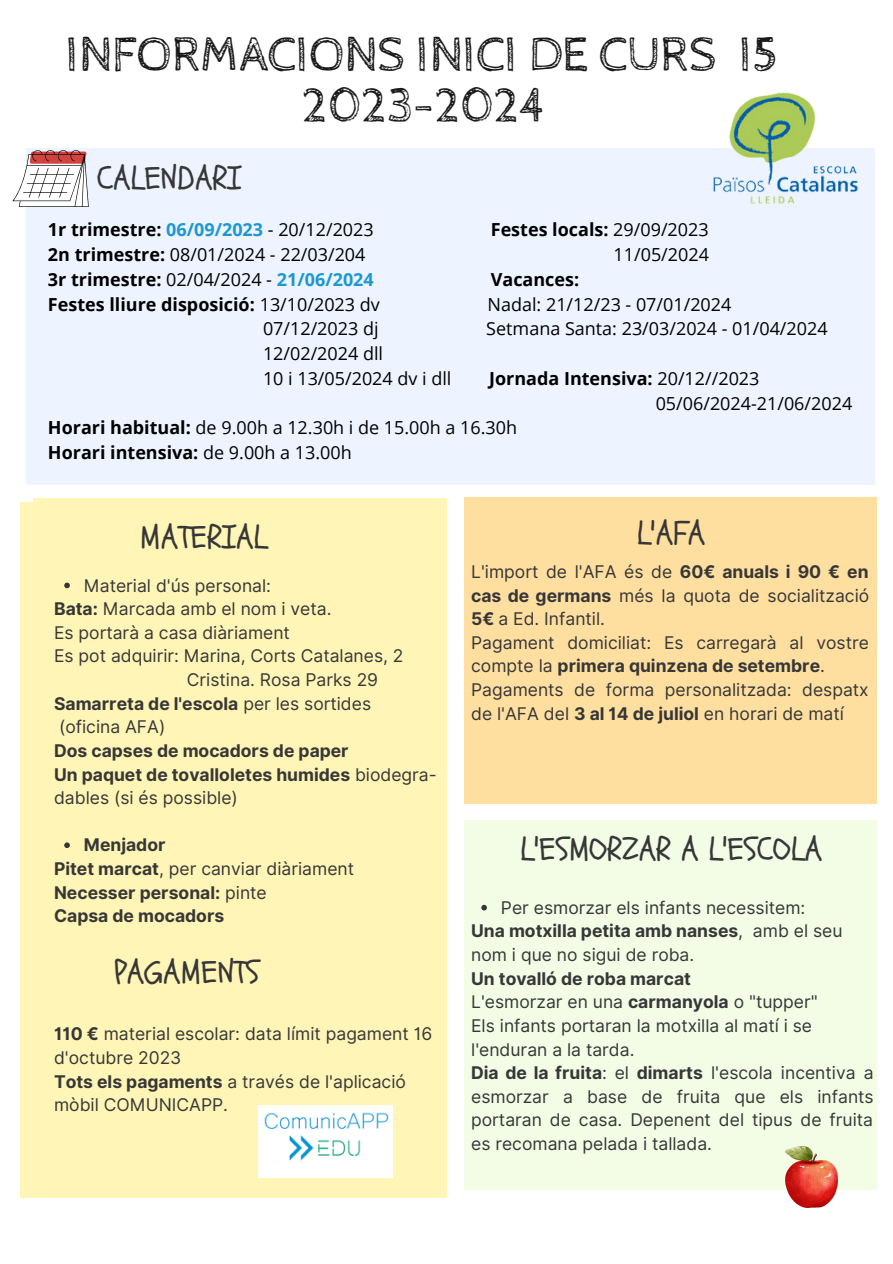
<style>
.page{position:relative;width:893px;height:1264px;background:#fff}
.page>*{position:absolute;margin:0;border:0;box-sizing:border-box;transform-origin:0 0}
.t1{font:49.5px/51.8px "Cabin Sketch";color:#191919;text-align:center}
.t2{font:32.4px "Schoolbell";color:#373737}
.t3{font:18px "Open Sans";color:#000}
.t4{font:700 18px "Open Sans";color:#000}
.t5{font:17.55px/23.5px "Inter";color:#373737}
.t6{font:700 17.55px/23.5px "Inter";color:#373737}
.s1{color:#1d97d2}
.s2{font-weight:400}
.s3{font-weight:700}
</style>
<div class="page">
<div style="left:464px;top:497px;width:412px;height:307px;background:#ffdfa0"></div>
<div style="left:464px;top:820px;width:412px;height:369px;background:#f3fde6"></div>
<svg style="left:481px;top:904px;width:6px;height:6px"></svg>
<img style="left:785px;top:1146px;width:52px;height:61px">
<div style="left:26px;top:148px;width:848px;height:337px;background:#edf4ff"></div>
<svg style="left:12px;top:150px;width:77px;height:57px"></svg>
<img style="left:713px;top:92px;width:162px;height:131px">
<div style="left:20px;top:501px;width:426px;height:696px;background:#fff5b6"></div>
<img style="left:258px;top:1105px;width:134px;height:72px">
<svg style="left:64px;top:582px;width:6px;height:6px"></svg>
<svg style="left:64px;top:842px;width:6px;height:6px"></svg>
<p class="t1" style="left:66px;top:30px;width:714px">INFORMACIONS INICI DE CURS I5<br>2023-2024</p>
<p class="t2" style="left:97px;top:156px;width:146px">CALENDARI</p>
<p class="t4" style="left:48px;top:217px;width:327px">1r trimestre: <span class="s1">06/09/2023</span> <span class="s2">- 20/12/2023</span></p>
<p class="t4" style="left:491px;top:217px;width:219px">Festes locals: <span class="s2">29/09/2023</span></p>
<p class="t3" style="left:48px;top:242px;width:319px"><span class="s3">2n trimestre:</span> 08/01/2024 - 22/03/204</p>
<p class="t3" style="left:613px;top:242px;width:97px">11/05/2024</p>
<p class="t4" style="left:48px;top:266px;width:327px">3r trimestre: <span class="s2">02/04/2024 -</span> <span class="s1">21/06/2024</span></p>
<p class="t4" style="left:491px;top:266px;width:90px">Vacances:</p>
<p class="t4" style="left:48px;top:291px;width:333px">Festes lliure disposició: <span class="s2">13/10/2023 dv</span></p>
<p class="t3" style="left:487px;top:291px;width:245px">Nadal: 21/12/23 - 07/01/2024</p>
<p class="t3" style="left:263px;top:316px;width:117px">07/12/2023 dj</p>
<p class="t3" style="left:486px;top:316px;width:343px">Setmana Santa: 23/03/2024 - 01/04/2024</p>
<p class="t3" style="left:263px;top:341px;width:122px">12/02/2024 dll</p>
<p class="t3" style="left:263px;top:365px;width:190px">10 i 13/05/2024 dv i dll</p>
<p class="t4" style="left:489px;top:365px;width:272px">Jornada Intensiva: <span class="s2">20/12//2023</span></p>
<p class="t3" style="left:655px;top:390px;width:198px">05/06/2024-21/06/2024</p>
<p class="t3" style="left:48px;top:415px;width:470px"><span class="s3">Horari habitual:</span> de 9.00h a 12.30h i de 15.00h a 16.30h</p>
<p class="t4" style="left:48px;top:440px;width:305px">Horari intensiva: <span class="s2">de 9.00h a 13.00h</span></p>
<p class="t2" style="left:140px;top:503px;width:129px">MATERIAL</p>
<p class="t2" style="left:636px;top:511px;width:70px">L'AFA</p>
<p class="t2" style="left:140px;top:515px;width:129px">MATERIAL</p>
<p class="t5" style="left:84px;top:573px;width:189px">Material d'ús personal:</p>
<p class="t5" style="left:54px;top:597px;width:279px"><span class="s3">Bata:</span> Marcada amb el nom i veta.</p>
<p class="t5" style="left:54px;top:620px;width:237px">Es portarà a casa diàriament</p>
<p class="t5" style="left:54px;top:644px;width:351px">Es pot adquirir: Marina, Corts Catalanes, 2</p>
<p class="t5" style="left:187px;top:668px;width:193px">Cristina. Rosa Parks 29</p>
<p class="t6" style="left:54px;top:691px;width:318px">Samarreta de l'escola <span class="s2">per les sortides</span></p>
<p class="t5" style="left:59px;top:715px;width:108px">(oficina AFA)</p>
<p class="t6" style="left:54px;top:738px;width:296px">Dos capses de mocadors de paper</p>
<p class="t6" style="left:54px;top:762px;width:384px">Un paquet de tovalloletes humides <span class="s2">biodegra&shy;dables (si és possible)</span></p>
<p class="t6" style="left:84px;top:833px;width:83px">Menjador</p>
<p class="t5" style="left:54px;top:856px;width:301px"><span class="s3">Pitet marcat</span>, per canviar diàriament</p>
<p class="t6" style="left:54px;top:880px;width:214px">Necesser personal: <span class="s2">pinte</span></p>
<p class="t6" style="left:54px;top:904px;width:172px">Capsa de mocadors</p>
<p class="t2" style="left:114px;top:951px;width:147px">PAGAMENTS</p>
<p class="t5" style="left:54px;top:1022px;width:380px"><span class="s3">110 €</span> material escolar: data límit pagament 16 d'octubre 2023</p>
<p class="t5" style="left:54px;top:1069px;width:353px"><span class="s3">Tots els pagaments</span> a través de l'aplicació mòbil COMUNICAPP.</p>
<p class="t5" style="left:471px;top:560px;width:399px;text-align:justify">L'import de l'AFA és de <span class="s3">60€ anuals i 90 € en cas de germans</span> més la quota de socialització <span class="s3">5€</span> a Ed. Infantil.</p>
<p class="t5" style="left:471px;top:630px;width:399px">Pagament domiciliat: Es carregarà al vostre compte la <span class="s3">primera quinzena de setembre</span>.</p>
<p class="t5" style="left:471px;top:678px;width:399px">Pagaments de forma personalitzada: despatx de l'AFA del <span class="s3">3 al 14 de juliol</span> en horari de matí</p>
<p class="t2" style="left:520px;top:827px;width:303px">L'ESMORZAR A L'ESCOLA</p>
<p class="t5" style="left:501px;top:895px;width:306px">Per esmorzar els infants necessitem:</p>
<p class="t5" style="left:471px;top:919px;width:373px"><span class="s3">Una motxilla petita amb nanses</span>, amb el seu nom i que no sigui de roba.</p>
<p class="t6" style="left:471px;top:966px;width:221px">Un tovalló de roba marcat</p>
<p class="t5" style="left:471px;top:990px;width:348px">L'esmorzar en una <span class="s3">carmanyola</span> o "tupper"</p>
<p class="t5" style="left:471px;top:1013px;width:342px">Els infants portaran la motxilla al matí i se l'enduran a la tarda.</p>
<p class="t5" style="left:471px;top:1060px;width:404px;text-align:justify"><span class="s3">Dia de la fruita</span>: el <span class="s3">dimarts</span> l'escola incentiva a esmorzar a base de fruita que els infants portaran de casa. Depenent del tipus de fruita es recomana pelada i tallada.</p>
</div>
